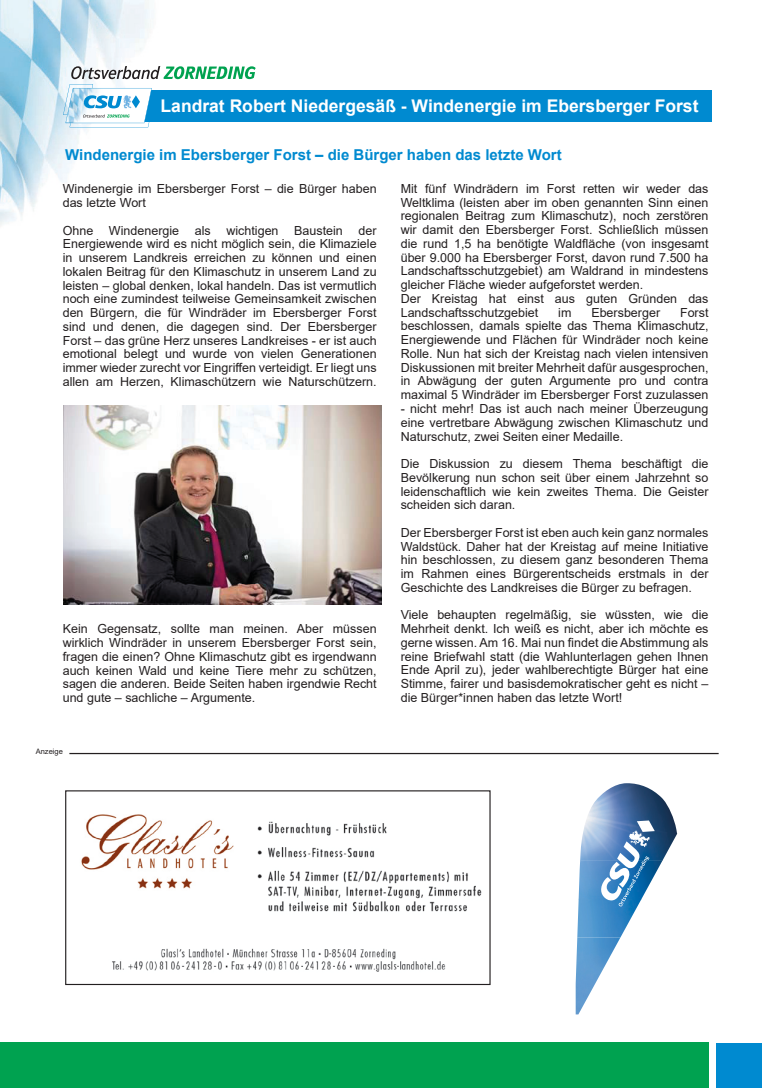
<style>
.page{position:relative;width:780px;height:1088px;background:#fff}
.page>*{position:absolute;margin:0;border:0;box-sizing:border-box;transform-origin:0 0}
.t1{font:700 17.5px "Arial";color:#fff}
.t2{font:700 15px "Arial";color:#008ad0}
.t3{font:12.5px/13.8px "Arial";color:#231f20;text-align:justify}
.t4{font:7.5px "Arial";color:#231f20}
</style>
<div class="page">
<div style="left:0;top:1043px;width:708px;height:45px;background:#00a250"></div>
<div style="left:716px;top:1043px;width:46px;height:45px;background:#008ad0"></div>
<img style="left:0;top:0;width:150px;height:225px">
<div style="left:86px;top:90px;width:626px;height:32px;background:#008ad0"></div>
<svg style="left:63px;top:66px;width:193px;height:61px"></svg>
<img style="left:63px;top:405px;width:319px;height:200px">
<hr style="left:69px;top:753px;width:649px;height:1px;background:#231f20">
<img style="left:81px;top:814px;width:401px;height:158px">
<div style="left:65px;top:790px;width:425px;height:195px;border:1px solid #231f20"></div>
<img style="left:575px;top:861px;width:88px;height:153px">
<img style="left:577px;top:861px;width:1px;height:38px">
<img style="left:580px;top:783px;width:97px;height:78px">
<img style="left:578px;top:860px;width:84px;height:39px">
<img style="left:577px;top:899px;width:64px;height:39px">
<svg style="left:598px;top:820px;width:56px;height:86px"></svg>
<h1 class="t1" style="left:161px;top:93px;width:539px">Landrat Robert Niedergesäß - Windenergie im Ebersberger Forst</h1>
<p class="t2" style="left:65px;top:145px;width:498px">Windenergie im Ebersberger Forst – die Bürger haben das letzte Wort</p>
<p class="t3" style="left:63px;top:182px;width:315px">Windenergie im Ebersberger Forst – die Bürger haben das letzte Wort</p>
<p class="t3" style="left:63px;top:223px;width:32px">Ohne</p>
<p class="t3" style="left:109px;top:223px;width:72px">Windenergie</p>
<p class="t3" style="left:195px;top:223px;width:17px">als</p>
<p class="t3" style="left:226px;top:223px;width:54px">wichtigen</p>
<p class="t3" style="left:294px;top:223px;width:50px">Baustein</p>
<p class="t3" style="left:63px;top:223px;width:315px;text-indent:296px">der Energiewende wird es nicht möglich sein, die Klimaziele in unserem Landkreis erreichen zu können und einen lokalen Beitrag für den Klimaschutz in unserem Land zu leisten – global denken, lokal handeln. Das ist vermutlich noch eine zumindest teilweise Gemeinsamkeit zwischen den Bürgern, die für Windräder im Ebersberger Forst sind und denen, die dagegen sind. Der Ebersberger Forst – das grüne Herz unseres Landkreises - er ist auch emotional belegt und wurde von vielen Generationen immer wieder zurecht vor Eingriffen verteidigt. Er liegt uns allen am Herzen, Klimaschützern wie Naturschützern.</p>
<p class="t3" style="left:63px;top:622px;width:315px">Kein Gegensatz, sollte man meinen. Aber müssen wirklich Windräder in unserem Ebersberger Forst sein, fragen die einen? Ohne Klimaschutz gibt es irgendwann auch keinen Wald und keine Tiere mehr zu schützen, sagen die anderen. Beide Seiten haben irgendwie Recht und gute – sachliche – Argumente.</p>
<p class="t4" style="left:36px;top:746px;width:29px">Anzeige</p>
<p class="t3" style="left:400px;top:182px;width:309px;text-align:left">Mit fünf Windrädern im Forst retten wir weder das Weltklima (leisten aber im oben genannten Sinn einen regionalen Beitrag zum Klimaschutz), noch zerstören wir damit den Ebersberger Forst. Schließlich müssen die rund 1,5 ha benötigte Waldfläche (von insgesamt über 9.000 ha Ebersberger Forst, davon rund 7.500 ha Landschaftsschutzgebiet) am Waldrand in mindestens gleicher Fläche wieder aufgeforstet werden.<br>Der Kreistag hat einst aus guten Gründen das Landschaftsschutzgebiet</p>
<p class="t3" style="left:400px;top:305px;width:309px;text-indent:279px">Forst beschlossen, damals spielte das Thema Klimaschutz, Energiewende und Flächen für Windräder noch keine Rolle. Nun hat sich der Kreistag nach vielen intensiven Diskussionen mit breiter Mehrheit dafür ausgesprochen, in Abwägung der guten Argumente pro und contra maximal 5 Windräder im Ebersberger Forst zuzulassen</p>
<p class="t3" style="left:400px;top:402px;width:309px">- nicht mehr! Das ist auch nach meiner Überzeugung eine vertretbare Abwägung zwischen Klimaschutz und Naturschutz, zwei Seiten einer Medaille.</p>
<p class="t3" style="left:400px;top:457px;width:309px">Die Diskussion zu diesem Thema beschäftigt die Bevölkerung nun schon seit über einem Jahrzehnt so leidenschaftlich wie kein zweites Thema. Die Geister scheiden sich daran.</p>
<p class="t3" style="left:400px;top:525px;width:309px">Der Ebersberger Forst ist eben auch kein ganz normales Waldstück. Daher hat der Kreistag auf meine Initiative hin beschlossen, zu diesem ganz besonderen Thema im Rahmen eines Bürgerentscheids erstmals in der Geschichte des Landkreises die Bürger zu befragen.</p>
<p class="t3" style="left:400px;top:608px;width:309px">Viele behaupten regelmäßig, sie wüssten, wie die Mehrheit denkt. Ich weiß es nicht, aber ich möchte es gerne wissen. Am 16. Mai nun findet die Abstimmung als reine Briefwahl statt (die Wahlunterlagen gehen Ihnen Ende April zu), jeder wahlberechtigte Bürger hat eine Stimme, fairer und basisdemokratischer geht es nicht – die Bürger*innen haben das letzte Wort!</p>
<p class="t3" style="left:558px;top:305px;width:15px">im</p>
<p class="t3" style="left:591px;top:305px;width:70px">Ebersberger</p>
</div>
